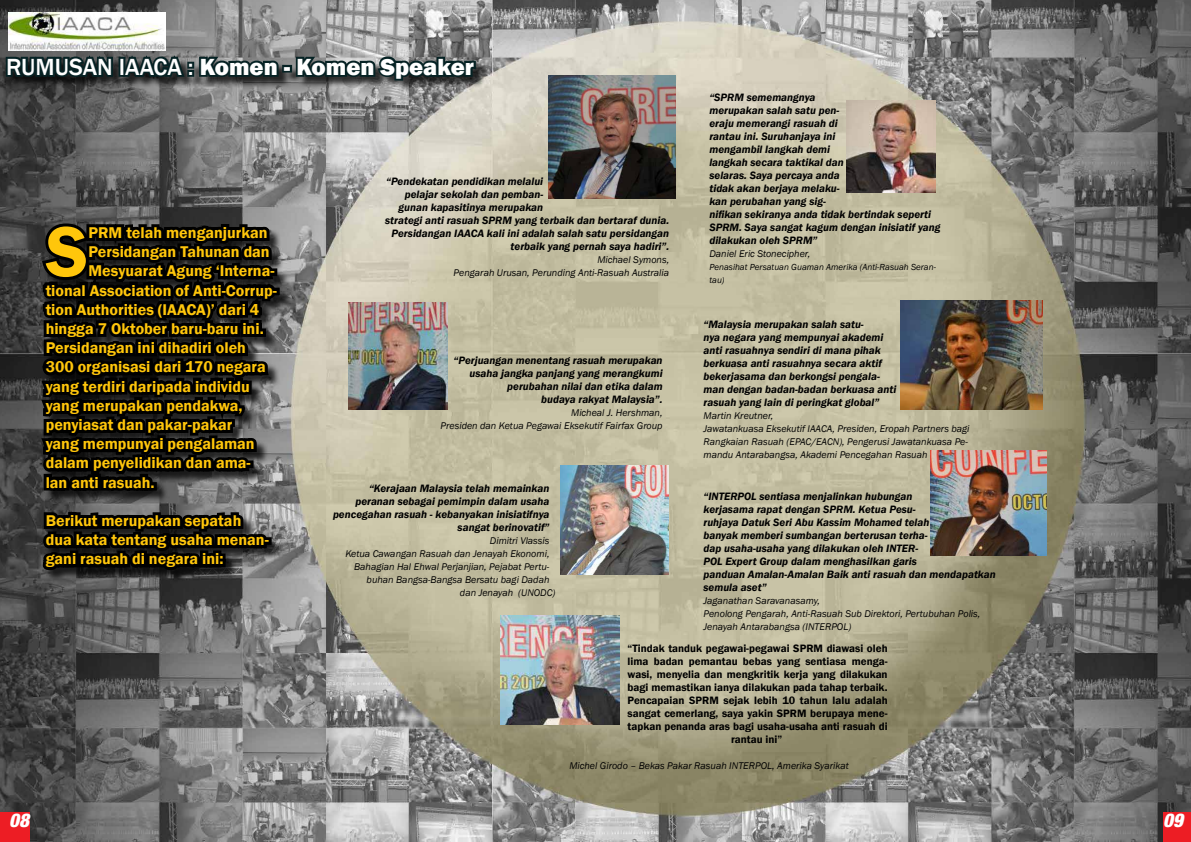
<style>
.page{position:relative;width:1191px;height:842px;background:#fff}
.page>*{position:absolute;margin:0;border:0;box-sizing:border-box;transform-origin:0 0}
.t1{font:600 73.6px "Franklin Gothic";color:#ffc60b}
.t2{font:800 24px "Franklin Gothic";color:#fff}
.t3{font:italic 900 condensed 19px "Helvetica Neue LT Pro";color:#fff}
.t4{font:600 16px/19.2px "Franklin Gothic";color:#ffc60b}
.t5{font:italic 600 11px/13px "Franklin Gothic";color:#000}
.t6{font:600 11px/13px "Franklin Gothic";color:#000;text-align:center}
.t7{font:italic 10px/13px "Franklin Gothic";color:#000;text-align:right}
.t8{font:italic 9px/13px "Franklin Gothic";color:#000}
.s1{font-weight:500}
</style>
<div class="page">
<img style="left:0;top:0;width:1191px;height:842px">
<div style="left:44px;top:225px;width:248px;height:357px;background:#000;opacity:.75"></div>
<svg style="left:30px;top:189px;width:250px;height:410px;background:#212121"></svg>
<div style="left:213px;top:553px;width:8px;height:14px;border:6px solid #000"></div>
<div style="left:213px;top:550px;width:8px;height:9px;border:6px solid #000"></div>
<div style="left:217px;top:553px;width:9px;height:9px;border:6px solid #000"></div>
<div style="left:217px;top:559px;width:9px;height:8px;border:6px solid #000"></div>
<div style="left:7px;top:58px;width:481px;height:35px;background:#000;opacity:.75"></div>
<svg style="left:4px;top:35px;width:183px;height:50px;background:#2c3839"></svg>
<div style="left:187px;top:62px;width:7px;height:7px;border:4px solid #062224"></div>
<div style="left:187px;top:70px;width:7px;height:7px;border:4px solid #062224"></div>
<svg style="left:197px;top:55px;width:84px;height:27px;background:#2e3d3f"></svg>
<div style="left:282px;top:65px;width:10px;height:8px;border:4px solid #062224"></div>
<svg style="left:294px;top:55px;width:184px;height:43px;background:#555f5f"></svg>
<img style="left:8px;top:12px;width:158px;height:39px">
<img style="left:549px;top:76px;width:126px;height:122px">
<img style="left:349px;top:302px;width:99px;height:108px">
<img style="left:560px;top:466px;width:108px;height:109px">
<img style="left:501px;top:615px;width:118px;height:109px">
<img style="left:930px;top:450px;width:116px;height:105px">
<img style="left:900px;top:300px;width:142px;height:110px">
<img style="left:846px;top:100px;width:89px;height:92px">
<div style="left:0;top:813px;width:29px;height:29px;background:#ed1d24"></div>
<div style="left:1163px;top:813px;width:28px;height:29px;background:#ed1d24"></div>
<h2 class="t2" style="left:6px;top:51px;width:469px"><span class="s1">RUMUSAN IAACA :</span> Komen - Komen Speaker</h2>
<h1 class="t1" style="left:46px;top:206px;width:44px">S</h1>
<h3 class="t4" style="left:88px;top:223px;width:181px">PRM telah menganjurkan</h3>
<h3 class="t4" style="left:88px;top:242px;width:183px">Persidangan Tahunan dan</h3>
<h3 class="t4" style="left:88px;top:262px;width:187px">Mesyuarat Agung ‘Interna-</h3>
<h3 class="t4" style="left:46px;top:281px;width:233px">tional Association of Anti-Corrup-</h3>
<h3 class="t4" style="left:46px;top:300px;width:215px">tion Authorities (IAACA)’ dari 4</h3>
<h3 class="t4" style="left:46px;top:319px;width:220px">hingga 7 Oktober baru-baru ini.</h3>
<h3 class="t4" style="left:46px;top:338px;width:202px">Persidangan ini dihadiri oleh</h3>
<h3 class="t4" style="left:46px;top:358px;width:222px">300 organisasi dari 170 negara</h3>
<h3 class="t4" style="left:46px;top:377px;width:205px">yang terdiri daripada individu</h3>
<h3 class="t4" style="left:46px;top:396px;width:198px">yang merupakan pendakwa,</h3>
<h3 class="t4" style="left:46px;top:415px;width:188px">penyiasat dan pakar-pakar</h3>
<h3 class="t4" style="left:46px;top:434px;width:210px">yang mempunyai pengalaman</h3>
<h3 class="t4" style="left:46px;top:454px;width:206px">dalam penyelidikan dan ama-</h3>
<h3 class="t4" style="left:46px;top:473px;width:110px">lan anti rasuah.</h3>
<h3 class="t4" style="left:46px;top:511px;width:225px">Berikut merupakan sepatah dua kata tentang usaha menan&shy;gani rasuah di negara ini:</h3>
<p class="t5" style="left:386px;top:175px;width:158px">“Pendekatan pendidikan melalui</p>
<p class="t5" style="left:405px;top:188px;width:140px">pelajar sekolah dan pemban-</p>
<p class="t5" style="left:398px;top:201px;width:146px">gunan kapasitinya merupakan</p>
<p class="t5" style="left:385px;top:214px;width:286px">strategi anti rasuah SPRM yang terbaik dan bertaraf dunia.</p>
<p class="t5" style="left:391px;top:227px;width:279px">Persidangan IAACA kali ini adalah salah satu persidangan</p>
<p class="t5" style="left:510px;top:240px;width:160px">terbaik yang pernah saya hadiri”.</p>
<p class="t7" style="left:453px;top:253px;width:217px">Michael Symons,<br>Pengarah Urusan, Perunding Anti-Rasuah Australia</p>
<p class="t5" style="left:453px;top:353px;width:210px;text-align:right">“Perjuangan menentang rasuah merupakan usaha jangka panjang yang merangkumi perubahan nilai dan etika dalam<br>budaya rakyat Malaysia”.</p>
<p class="t7" style="left:440px;top:406px;width:223px">Micheal J. Hershman,<br>Presiden dan Ketua Pegawai Eksekutif Fairfax Group</p>
<p class="t5" style="left:709px;top:91px;width:232px">“SPRM sememangnya<br>merupakan salah satu pen-<br>eraju memerangi rasuah di<br>rantau ini. Suruhanjaya ini<br>mengambil langkah demi<br>langkah secara taktikal dan<br>selaras. Saya percaya anda<br>tidak akan berjaya melaku-<br>kan perubahan yang sig-<br>nifikan sekiranya anda tidak bertindak seperti<br>SPRM. Saya sangat kagum dengan inisiatif yang dilakukan oleh SPRM”</p>
<p class="t7" style="left:709px;top:247px;width:102px">Daniel Eric Stonecipher,</p>
<p class="t8" style="left:709px;top:261px;width:228px">Penasihat Persatuan Guaman Amerika (Anti-Rasuah Seran&shy;tau)</p>
<p class="t5" style="left:703px;top:317px;width:194px">“Malaysia merupakan salah satu-<br>nya negara yang mempunyai akademi anti rasuahnya sendiri di mana pihak berkuasa anti rasuahnya secara aktif bekerjasama dan berkongsi pengala&shy;man dengan badan-badan berkuasa anti rasuah yang lain di peringkat global”</p>
<p class="t7" style="left:703px;top:409px;width:267px;text-align:left">Martin Kreutner,<br>Jawatankuasa Eksekutif IAACA, Presiden, Eropah Partners bagi Rangkaian Rasuah (EPAC/EACN), Pengerusi Jawatankuasa Pe&shy;mandu Antarabangsa, Akademi Pencegahan Rasuah</p>
<p class="t5" style="left:333px;top:482px;width:218px;text-align:right">“Kerajaan Malaysia telah memainkan peranan sebagai pemimpin dalam usaha pencegahan rasuah - kebanyakan inisiatifnya sangat berinovatif”</p>
<p class="t7" style="left:490px;top:534px;width:61px">Dimitri Vlassis</p>
<p class="t7" style="left:345px;top:547px;width:206px">Ketua Cawangan Rasuah dan Jenayah Ekonomi,</p>
<p class="t7" style="left:354px;top:560px;width:197px">Bahagian Hal Ehwal Perjanjian, Pejabat Pertu-</p>
<p class="t7" style="left:366px;top:573px;width:184px">buhan Bangsa-Bangsa Bersatu bagi Dadah</p>
<p class="t7" style="left:460px;top:586px;width:97px">dan Jenayah (UNODC)</p>
<p class="t5" style="left:703px;top:490px;width:294px">“INTERPOL sentiasa menjalinkan hubungan<br>kerjasama rapat dengan SPRM. Ketua Pesu-<br>ruhjaya Datuk Seri Abu Kassim Mohamed telah<br>banyak memberi sumbangan berterusan terha-<br>dap usaha-usaha yang dilakukan oleh INTER-<br>POL Expert Group dalam menghasilkan garis<br>panduan Amalan-Amalan Baik anti rasuah dan mendapatkan semula aset”</p>
<p class="t7" style="left:703px;top:594px;width:278px;text-align:left">Jaganathan Saravanasamy,<br>Penolong Pengarah, Anti-Rasuah Sub Direktori, Pertubuhan Polis,<br>Jenayah Antarabangsa (INTERPOL)</p>
<p class="t6" style="left:627px;top:642px;width:262px">“Tindak tanduk pegawai-pegawai SPRM diawasi oleh lima badan pemantau bebas yang sentiasa menga&shy;wasi, menyelia dan mengkritik kerja yang dilakukan bagi memastikan ianya dilakukan pada tahap terbaik.<br>Pencapaian SPRM sejak lebih 10 tahun lalu adalah sangat cemerlang, saya yakin SPRM berupaya mene&shy;tapkan penanda aras bagi usaha-usaha anti rasuah di rantau ini”</p>
<p class="t7" style="left:569px;top:760px;width:281px">Michel Girodo – Bekas Pakar Rasuah INTERPOL, Amerika Syarikat</p>
<h3 class="t3" style="left:9px;top:808px;width:21px">08</h3>
<h3 class="t3" style="left:1163px;top:808px;width:21px">09</h3>
</div>
